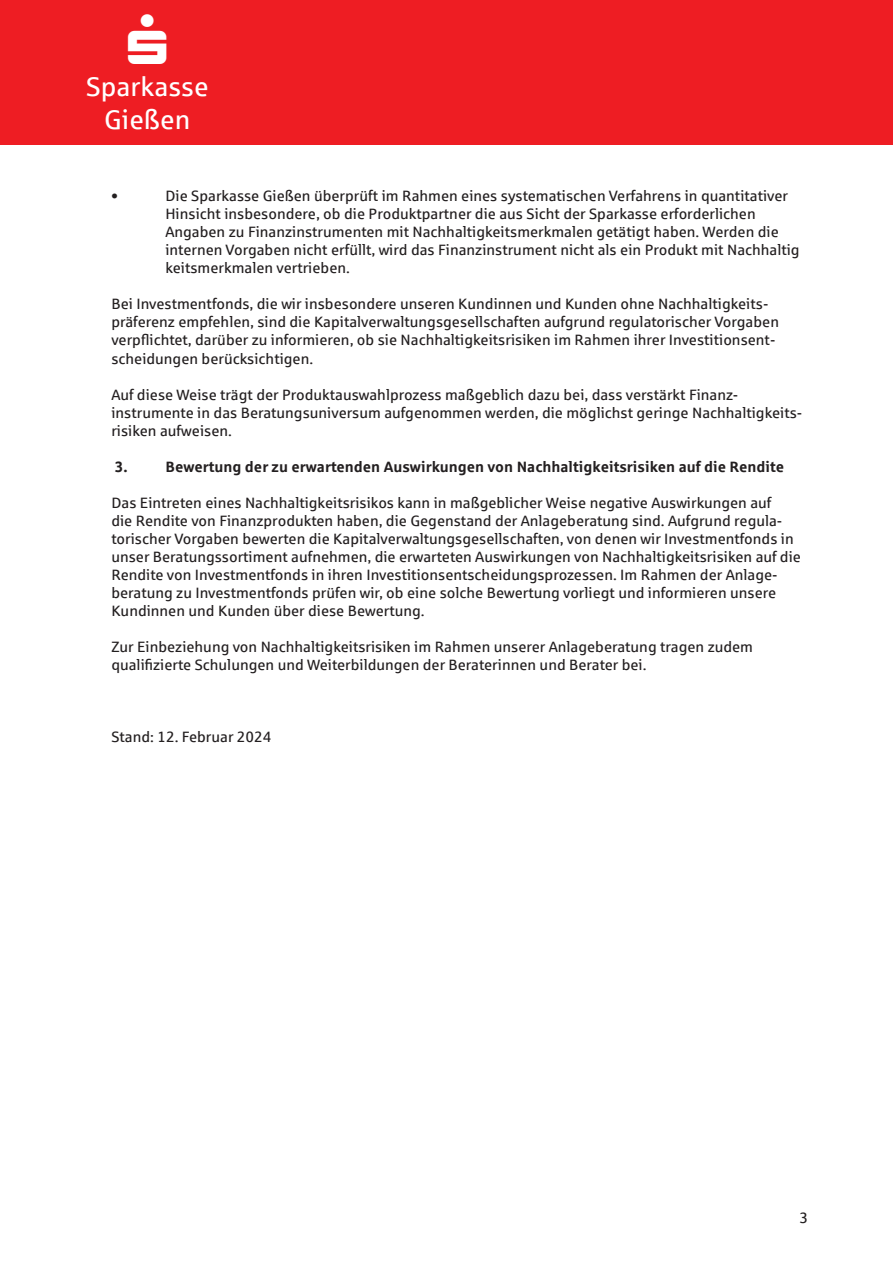
<style>
.page{position:relative;width:893px;height:1263px;background:#fff}
.page>*{position:absolute;margin:0;border:0;box-sizing:border-box;transform-origin:0 0}
.t1{font:27px "Sparkasse Rg";color:#fff}
.t2{font:15px/18px "Sparkasse Rg";color:#231f20}
.t3{font:700 15px "Sparkasse Rg";color:#231f20}
</style>
<div class="page">
<div style="left:0;top:0;width:893px;height:145px;background:#ee1d23"></div>
<p class="t1" style="left:86px;top:70px;width:124px">Sparkasse</p>
<p class="t1" style="left:104px;top:103px;width:88px">Gießen</p>
<p class="t2" style="left:111px;top:187px;width:8px">•</p>
<p class="t2" style="left:165px;top:187px;width:624px">Die Sparkasse Gießen überprüft im Rahmen eines systematischen Verfahrens in quantitativer<br>Hinsicht insbesondere, ob die Produktpartner die aus Sicht der Sparkasse erforderlichen</p>
<p class="t2" style="left:165px;top:223px;width:636px">Angaben zu Finanzinstrumenten mit Nachhaltigkeitsmerkmalen getätigt haben. Werden die internen Vorgaben nicht erfüllt, wird das Finanzinstrument nicht als ein Produkt mit Nachhaltig keitsmerkmalen vertrieben.</p>
<p class="t2" style="left:111px;top:295px;width:669px">Bei Investmentfonds, die wir insbesondere unseren Kundinnen und Kunden ohne Nachhaltigkeits&shy;präferenz empfehlen, sind die Kapitalverwaltungsgesellschaften aufgrund regulatorischer Vorgaben verpflichtet, darüber zu informieren, ob sie Nachhaltigkeitsrisiken im Rahmen ihrer Investitionsent&shy;scheidungen berücksichtigen.</p>
<p class="t2" style="left:111px;top:385px;width:628px">Auf diese Weise trägt der Produktauswahlprozess maßgeblich dazu bei, dass verstärkt Finanz-</p>
<p class="t2" style="left:111px;top:403px;width:692px">instrumente in das Beratungsuniversum aufgenommen werden, die möglichst geringe Nachhaltigkeits&shy;risiken aufweisen.</p>
<p class="t3" style="left:115px;top:457px;width:14px">3.</p>
<p class="t3" style="left:165px;top:457px;width:620px">Bewertung der zu erwartenden Auswirkungen von Nachhaltigkeitsrisiken auf die Rendite</p>
<p class="t2" style="left:111px;top:493px;width:691px">Das Eintreten eines Nachhaltigkeitsrisikos kann in maßgeblicher Weise negative Auswirkungen auf<br>die Rendite von Finanzprodukten haben, die Gegenstand der Anlageberatung sind. Aufgrund regula&shy;torischer Vorgaben bewerten die Kapitalverwaltungsgesellschaften, von denen wir Investmentfonds in unser Beratungssortiment aufnehmen, die erwarteten Auswirkungen von Nachhaltigkeitsrisiken auf die Rendite von Investmentfonds in ihren Investitionsentscheidungsprozessen. Im Rahmen der Anlage&shy;beratung zu Investmentfonds prüfen wir, ob eine solche Bewertung vorliegt und informieren unsere Kundinnen und Kunden über diese Bewertung.</p>
<p class="t2" style="left:111px;top:637px;width:643px">Zur Einbeziehung von Nachhaltigkeitsrisiken im Rahmen unserer Anlageberatung tragen zudem</p>
<p class="t2" style="left:111px;top:655px;width:537px">qualifizierte Schulungen und Weiterbildungen der Beraterinnen und Berater bei.</p>
<p class="t2" style="left:111px;top:727px;width:162px">Stand: 12. Februar 2024</p>
<p class="t2" style="left:799px;top:1208px;width:10px">3</p>
</div>
